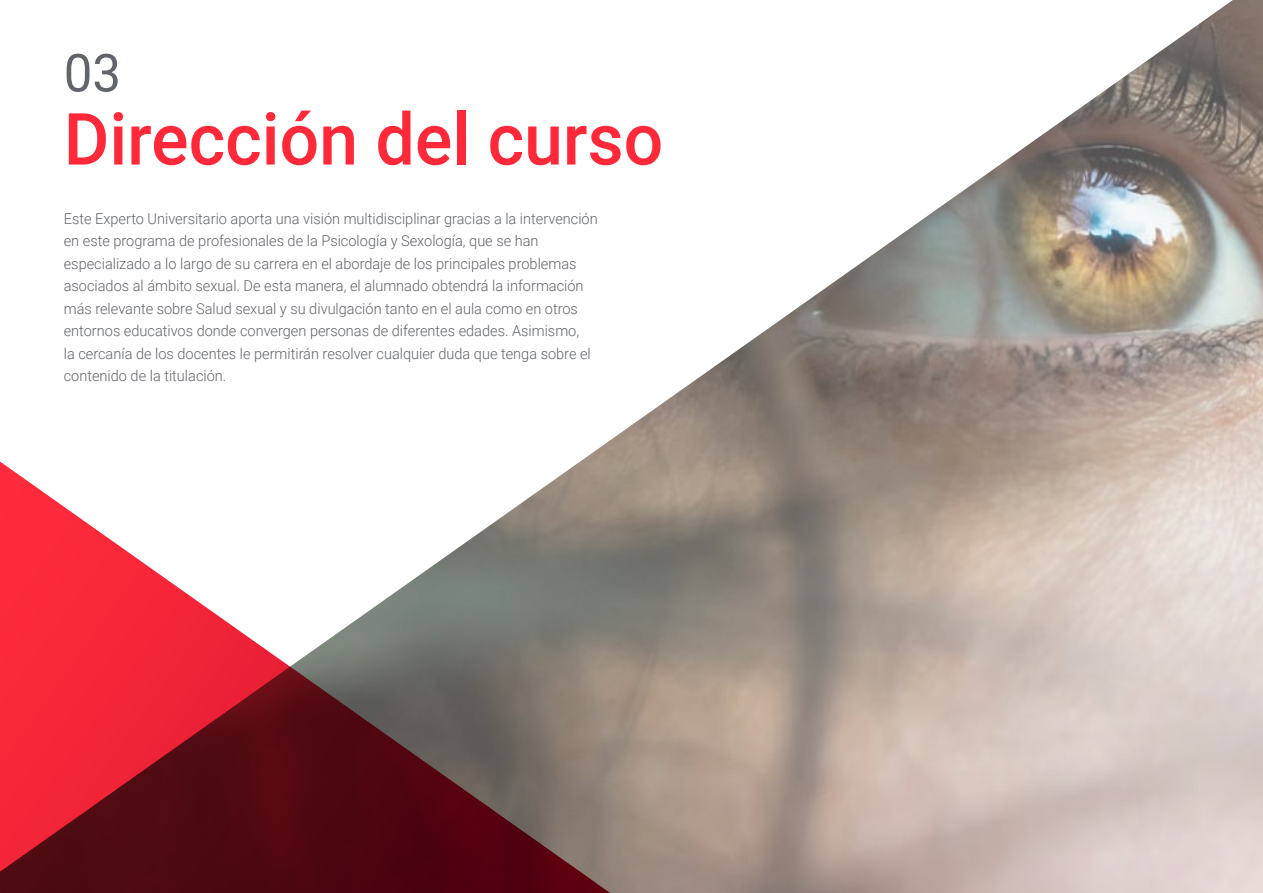
<style>
.page{position:relative;width:1263px;height:893px;background:#fff}
.page>*{position:absolute;margin:0;border:0;box-sizing:border-box;transform-origin:0 0}
.t1{font:500 72px "Roboto";color:#ff293a}
.t2{font:52.5px "Roboto";color:#61646a}
.t3{font:300 15px/22.5px "Roboto";color:#61646a}
</style>
<div class="page">
<img style="left:602px;top:0;width:661px;height:893px">
<svg style="left:0;top:446px;width:640px;height:447px"></svg>
<h2 class="t2" style="left:64px;top:36px;width:59px">03</h2>
<h1 class="t1" style="left:64px;top:89px;width:601px">Dirección del curso</h1>
<p class="t3" style="left:64px;top:207px;width:535px">Este Experto Universitario aporta una visión multidisciplinar gracias a la intervención en este programa de profesionales de la Psicología y Sexología, que se han especializado a lo largo de su carrera en el abordaje de los principales problemas asociados al ámbito sexual. De esta manera, el alumnado obtendrá la información más relevante sobre Salud sexual y su divulgación tanto en el aula como en otros entornos educativos donde convergen personas de diferentes edades. Asimismo,<br>la cercanía de los docentes le permitirán resolver cualquier duda que tenga sobre el contenido de la titulación.</p>
</div>
